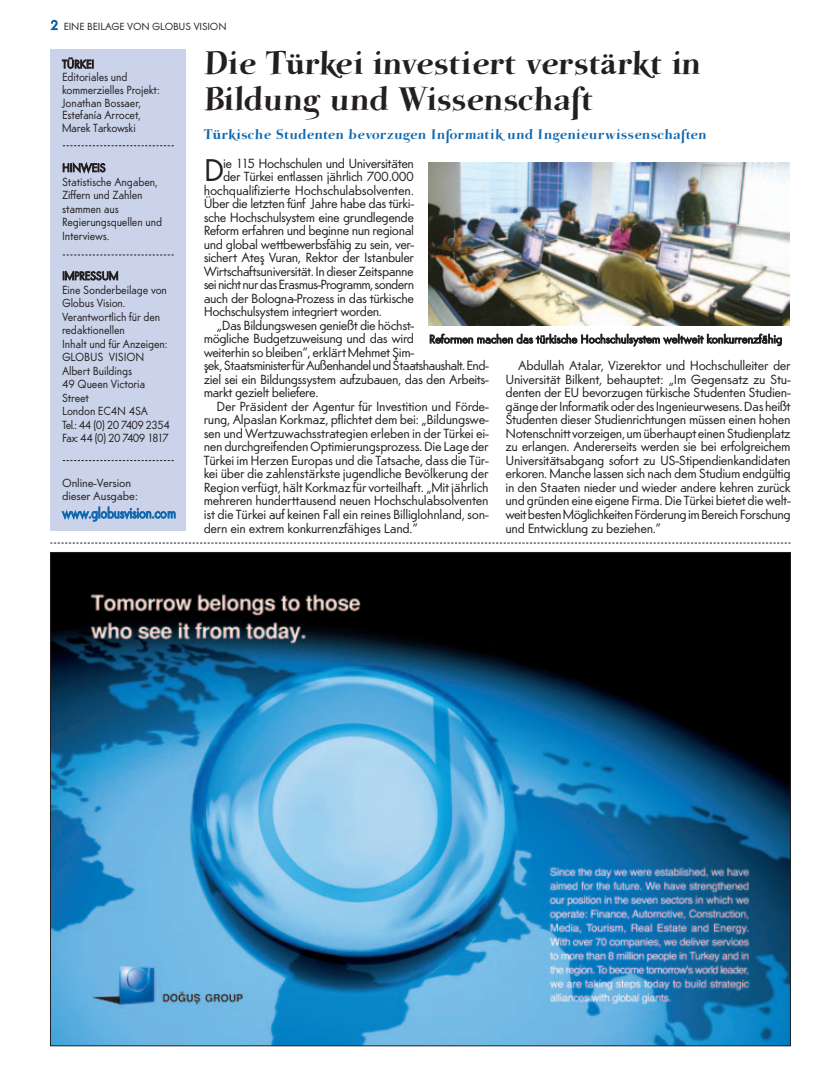
<style>
.page{position:relative;width:827px;height:1085px;background:#fff}
.page>*{position:absolute;margin:0;border:0;box-sizing:border-box;transform-origin:0 0}
.t1{font:39px/36px "Parma Petit Heavy Swinging";letter-spacing:-.025em;color:#231f20}
.t2{font:31.95px "Am Sans";color:#231f20}
.t3{font:16.5px "Parma Petit Heavy Swinging";color:#0f67ae}
.t4{font:15px "Am Sans";letter-spacing:-.015em;color:#0f67ae;scale:.85 1}
.t5{font:13.5px/13.5px "Am Sans";letter-spacing:-.03em;color:#231f20;text-align:justify}
.t6{font:13.5px "Am Sans";letter-spacing:-.05em;color:#231f20}
.t7{font:12px/13.5px "Am Sans";letter-spacing:-.01em;color:#231f20;scale:.94 1}
.t8{font:12px/13.2px "Am Sans";letter-spacing:-.01em;color:#231f20}
.t9{font:10.5px "Am Sans";letter-spacing:-.015em;color:#231f20}
.s1{font-size:13.5px;color:#0f67ae}
.s2{font-family:"Garamond";font-weight:700;font-size:30px}
.s3{font-family:"Garamond";font-weight:700;font-size:13.5px}
</style>
<div class="page">
<img style="left:50px;top:49px;width:741px;height:998px">
<p class="t9" style="left:51px;top:22px;width:177px"><span class="s1">2</span> EINE BEILAGE VON GLOBUS VISION</p>
<p class="t7" style="left:62px;top:59px;width:105px;line-height:12.8px">TÜRKEI<br>Editoriales und kommerzielles Projekt:<br>Jonathan Bossaer,<br>Estefanía Arrocet,<br>Marek Tarkowski</p>
<p class="t7" style="left:62px;top:162px;width:108px">HINWEIS<br>Statistische Angaben,<br>Ziffern und Zahlen stammen aus<br>Regierungsquellen und<br>Interviews.</p>
<p class="t7" style="left:62px;top:270px;width:116px">IMPRESSUM<br>Eine Sonderbeilage von<br>Globus Vision.<br>Verantwortlich für den redaktionellen<br>Inhalt und für Anzeigen:<br>GLOBUS VISION<br>Albert Buildings<br>49 Queen Victoria<br>Street<br>London EC4N 4SA<br>Tel.: 44 (0) 20 7409 2354<br>Fax: 44 (0) 20 7409 1817</p>
<p class="t8" style="left:62px;top:477px;width:77px">Online-Version dieser Ausgabe:</p>
<p class="t4" style="left:62px;top:506px;width:135px">www.globusvision.com</p>
<p class="t1" style="left:203px;top:48px;width:499px">Die T<span class="s2">ü</span>rkei investiert verst<span class="s2">ä</span>rkt in<br>Bildung und Wissenschaft</p>
<p class="t3" style="left:203px;top:129px;width:505px">T<span class="s3">ü</span>rkische Studenten bevorzugen Informatik und Ingenieurwissenschaften</p>
<p class="t2" style="left:204px;top:157px;width:22px">D</p>
<p class="t5" style="left:223px;top:157px;width:192px">ie 115 Hochschulen und Universitäten</p>
<p class="t5" style="left:223px;top:171px;width:192px">der Türkei entlassen jährlich 700.000</p>
<p class="t5" style="left:204px;top:184px;width:212px">hochqualifizierte Hochschulabsolventen.</p>
<p class="t5" style="left:204px;top:198px;width:212px">Über die letzten fünf Jahre habe das türki-</p>
<p class="t5" style="left:204px;top:211px;width:212px">sche Hochschulsystem eine grundlegende</p>
<p class="t5" style="left:204px;top:225px;width:212px">Reform erfahren und beginne nun regional</p>
<p class="t5" style="left:204px;top:238px;width:212px">und global wettbewerbsfähig zu sein, ver-</p>
<p class="t5" style="left:204px;top:252px;width:212px">sichert Ates Vuran, Rektor der Istanbuler</p>
<p class="t5" style="left:204px;top:265px;width:212px">Wirtschaftsuniversität. In dieser Zeitspanne</p>
<p class="t6" style="left:204px;top:279px;width:212px">sei nicht nur das Erasmus-Programm, sondern</p>
<p class="t5" style="left:204px;top:292px;width:212px">auch der Bologna-Prozess in das türkische</p>
<p class="t5" style="left:204px;top:306px;width:180px">Hochschulsystem integriert worden.</p>
<p class="t5" style="left:216px;top:319px;width:199px">„Das Bildungswesen genießt die höchst-</p>
<p class="t5" style="left:204px;top:333px;width:212px">mögliche Budgetzuweisung und das wird</p>
<p class="t5" style="left:204px;top:346px;width:212px">weiterhin so bleiben”, erklärt Mehmet Sim-</p>
<p class="t6" style="left:204px;top:360px;width:286px">sek, Staatsminister für Außenhandel und Staatshaushalt. End-</p>
<p class="t5" style="left:204px;top:373px;width:286px">ziel sei ein Bildungssystem aufzubauen, das den Arbeits-</p>
<p class="t5" style="left:204px;top:387px;width:116px">markt gezielt beliefere.</p>
<p class="t5" style="left:216px;top:400px;width:274px">Der Präsident der Agentur für Investition und Förde-</p>
<p class="t5" style="left:204px;top:414px;width:286px">rung, Alpaslan Korkmaz, pflichtet dem bei: „Bildungswe-</p>
<p class="t5" style="left:204px;top:427px;width:286px">sen und Wertzuwachsstrategien erleben in der Türkei ei-</p>
<p class="t5" style="left:204px;top:441px;width:286px">nen durchgreifenden Optimierungsprozess. Die Lage der</p>
<p class="t5" style="left:204px;top:454px;width:286px">Türkei im Herzen Europas und die Tatsache, dass die Tür-</p>
<p class="t5" style="left:204px;top:468px;width:286px">kei über die zahlenstärkste jugendliche Bevölkerung der</p>
<p class="t5" style="left:204px;top:481px;width:286px">Region verfügt, hält Korkmaz für vorteilhaft. „Mit jährlich</p>
<p class="t5" style="left:204px;top:495px;width:286px">mehreren hunderttausend neuen Hochschulabsolventen</p>
<p class="t5" style="left:204px;top:508px;width:286px">ist die Türkei auf keinen Fall ein reines Billiglohnland, son-</p>
<p class="t5" style="left:204px;top:522px;width:216px">dern ein extrem konkurrenzfähiges Land.”</p>
<p class="t8" style="left:429px;top:333px;width:355px">Reformen machen das türkische Hochschulsystem weltweit konkurrenzfähig</p>
<p class="t5" style="left:505px;top:360px;width:287px;text-indent:13px">Abdullah Atalar, Vizerektor und Hochschulleiter der Universität Bilkent, behauptet: „Im Gegensatz zu Stu&shy;denten der EU bevorzugen türkische Studenten Studien&shy;gänge der Informatik oder des Ingenieurwesens. Das heißt Studenten dieser Studienrichtungen müssen einen hohen Notenschnitt vorzeigen, um überhaupt einen Studienplatz zu erlangen. Andererseits werden sie bei erfolgreichem Universitätsabgang sofort zu US-Stipendienkandidaten erkoren. Manche lassen sich nach dem Studium endgültig in den Staaten nieder und wieder andere kehren zurück und gründen eine eigene Firma. Die Türkei bietet die welt&shy;weit besten Möglichkeiten Förderung im Bereich Forschung und Entwicklung zu beziehen.”</p>
</div>
